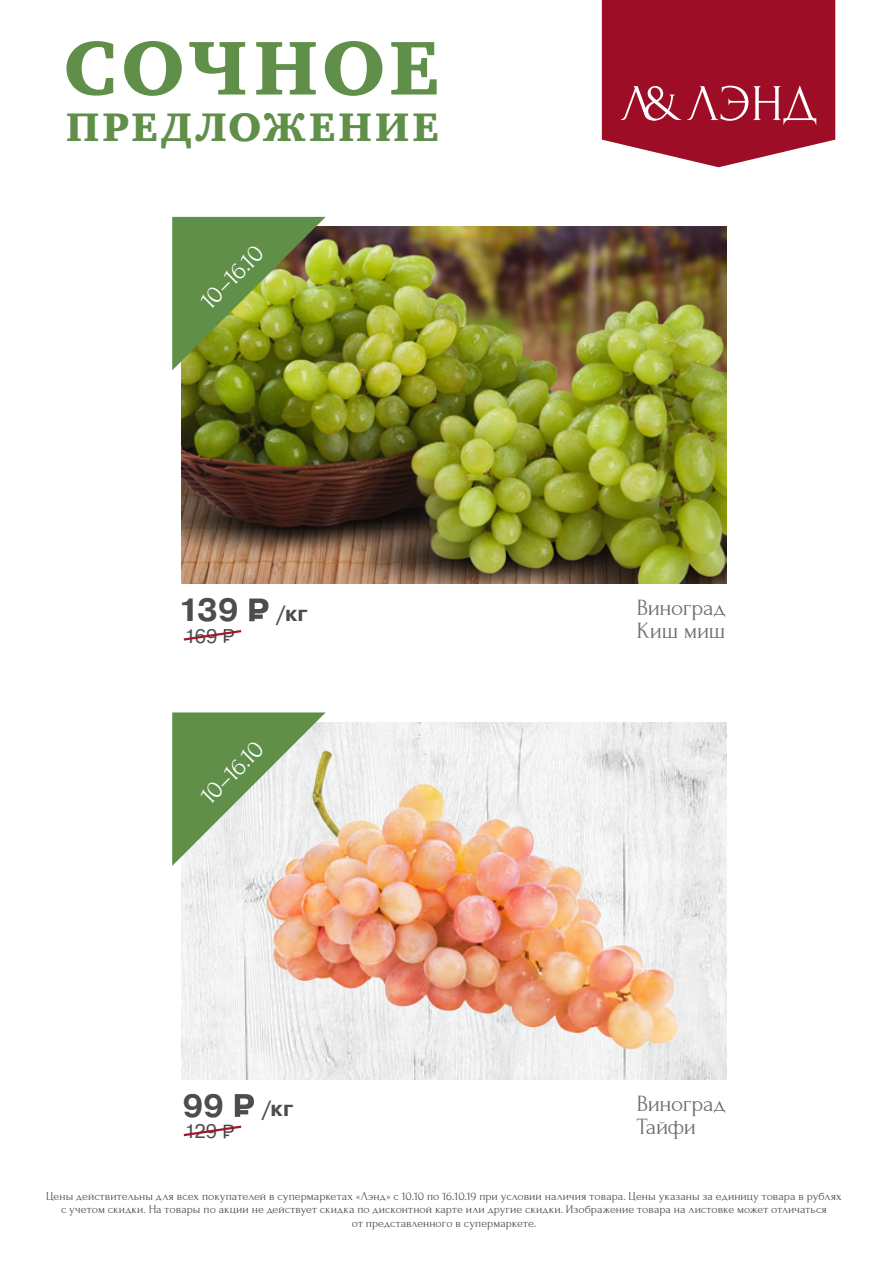
<style>
.page{position:relative;width:893px;height:1263px;background:#fff}
.page>*{position:absolute;margin:0;border:0;box-sizing:border-box;transform-origin:0 0}
.t1{font:78.15px "Charter Black C";letter-spacing:.05em;color:#5f8f49}
.t2{font:40.95px "Charter Black C";letter-spacing:.075em;color:#5f8f49}
.t3{font:700 32.1px "Pragmatica";color:#4d4d4f}
.t4{font:25.5px "Forum";color:#fff}
.t5{font:23.25px/23px "Forum";letter-spacing:-.02em;color:#6d6e71}
.t6{font:700 22.05px "Pragmatica";color:#4d4d4f}
.t7{font:19.5px "Pragmatica";letter-spacing:-.03em;color:#4d4d4f}
.t8{font:12px/13.5px "Forum";letter-spacing:.005em;color:#4d4d4f;text-align:center}
.s1{font-size:22.05px}
.s2{font-size:32.1px}
</style>
<div class="page">
<svg style="left:602px;top:0;width:233px;height:167px;background:#a9293f"></svg>
<img style="left:182px;top:722px;width:544px;height:357px">
<img style="left:182px;top:227px;width:544px;height:357px">
<img style="left:236px;top:722px;width:473px;height:357px">
<svg style="left:249px;top:598px;width:19px;height:23px"></svg>
<svg style="left:183px;top:629px;width:59px;height:14px"></svg>
<img style="left:172px;top:217px;width:154px;height:153px">
<svg style="left:235px;top:1094px;width:19px;height:23px"></svg>
<svg style="left:183px;top:1124px;width:59px;height:14px"></svg>
<svg style="left:172px;top:712px;width:154px;height:154px"></svg>
<h1 class="t1" style="left:63px;top:24px;width:377px">СОЧНОЕ</h1>
<h2 class="t2" style="left:66px;top:104px;width:374px">ПРЕДЛОЖЕНИЕ</h2>
<h3 class="t4" style="left:195px;top:294px;width:79px;rotate:-45deg">10–16.10</h3>
<h3 class="t3" style="left:178px;top:589px;width:131px">139 <span class="s1">/кг</span></h3>
<h3 class="t7" style="left:185px;top:624px;width:34px">169</h3>
<h3 class="t4" style="left:195px;top:790px;width:79px;rotate:-45deg">10–16.10</h3>
<h3 class="t6" style="left:182px;top:1094px;width:112px"><span class="s2">99</span> /кг</h3>
<h3 class="t7" style="left:185px;top:1119px;width:34px">129</h3>
<h3 class="t5" style="left:637px;top:596px;width:90px">Виноград<br>Киш миш</h3>
<h3 class="t5" style="left:637px;top:1092px;width:90px">Виноград<br>Тайфи</h3>
<p class="t8" style="left:46px;top:1189px;width:797px">Цены действительны для всех покупателей в супермаркетах «Лэнд» с 10.10 по 16.10.19 при условии наличия товара. Цены указаны за единицу товара в рублях с учетом скидки. На товары по акции не действует скидка по дисконтной карте или другие скидки. Изображение товара на листовке может отличаться<br>от представленного в супермаркете.</p>
</div>
